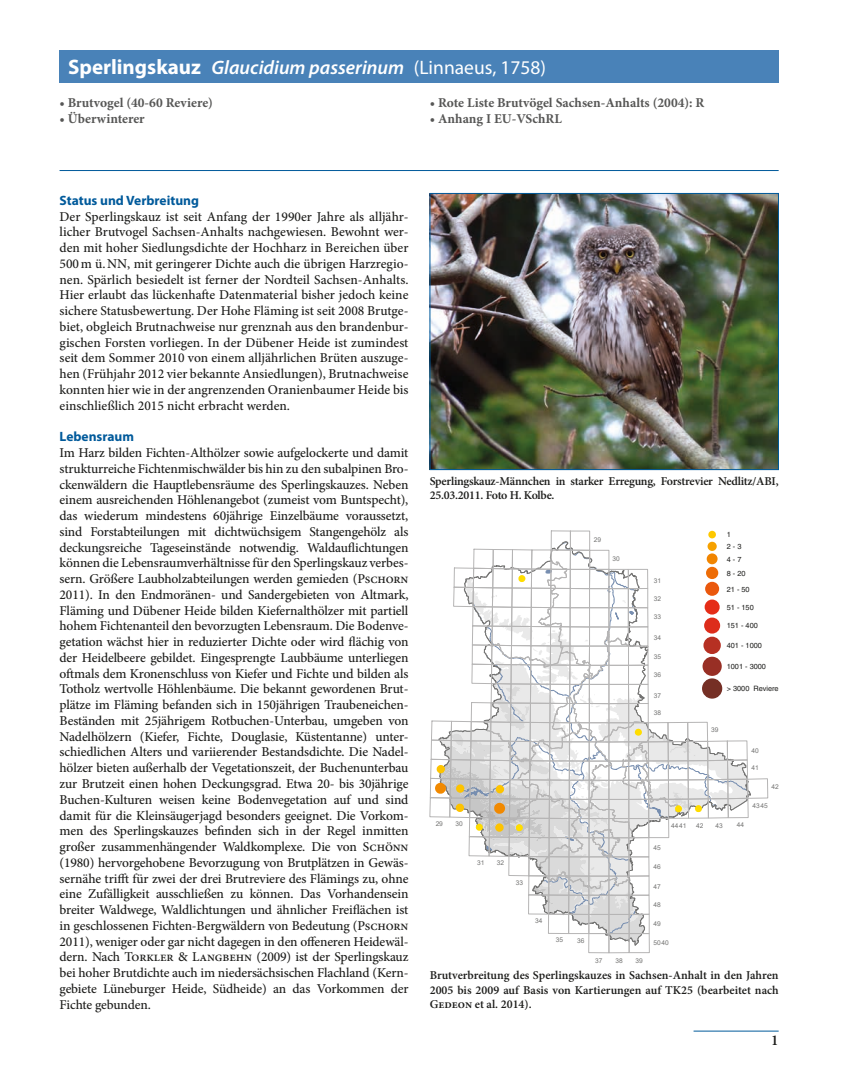
<style>
.page{position:relative;width:851px;height:1072px;background:#fff}
.page>*{position:absolute;margin:0;border:0;box-sizing:border-box;transform-origin:0 0}
.t1{font:italic 600 19.5px "Myriad Pro";color:#fff}
.t2{font:600 15px "Minion Pro";color:#1d1d1b}
.t3{font:500 13.5px/15.8px "Minion Pro";letter-spacing:-.01em;color:#1d1d1b;text-align:justify}
.t4{font:700 13.5px "Minion Pro";color:#575756}
.t5{font:700 13.5px "Myriad Pro";color:#005a9b}
.t6{font:600 12px/14.4px "Minion Pro";letter-spacing:-.015em;color:#1d1d1b}
.t7{font:7.35px/11.7px "Helvetica";color:#1d1d1b}
.t8{font:6.6px "Arial";color:#727271}
.s1{font-weight:700;font-style:normal;font-size:21px}
.s2{font-weight:400;font-style:normal}
</style>
<div class="page">
<hr style="left:693px;top:1030px;width:85px;height:1px;background:#005a9b">
<hr style="left:60px;top:170px;width:718px;height:1px;background:#005a9b">
<div style="left:60px;top:50px;width:718px;height:33px;background:#4982b8"></div>
<img style="left:431px;top:195px;width:345px;height:273px">
<div style="left:429px;top:193px;width:349px;height:277px;border:1px solid #005a9b"></div>
<div style="left:551px;top:531px;width:19px;height:19px;border:1px solid #b6b5b5"></div>
<div style="left:608px;top:933px;width:21px;height:19px;border:1px solid #b6b5b5"></div>
<div style="left:588px;top:933px;width:21px;height:19px;border:1px solid #b6b5b5"></div>
<div style="left:570px;top:531px;width:19px;height:19px;border:1px solid #b6b5b5"></div>
<svg style="left:429px;top:541px;width:338px;height:405px"></svg>
<div style="left:708px;top:531px;width:7px;height:7px;background:#fec800;border-radius:50%"></div>
<div style="left:707px;top:542px;width:9px;height:9px;background:#f6a100;border-radius:50%"></div>
<div style="left:706px;top:553px;width:11px;height:11px;background:#f18500;border-radius:50%"></div>
<div style="left:706px;top:567px;width:12px;height:12px;background:#ed6c06;border-radius:50%"></div>
<div style="left:705px;top:582px;width:14px;height:14px;background:#ea580d;border-radius:50%"></div>
<div style="left:704px;top:599px;width:15px;height:15px;background:#e52d18;border-radius:50%"></div>
<div style="left:704px;top:617px;width:16px;height:16px;background:#dd2d1b;border-radius:50%"></div>
<div style="left:703px;top:636px;width:17px;height:18px;background:#b63023;border-radius:50%"></div>
<div style="left:702px;top:656px;width:19px;height:20px;background:#982f25;border-radius:50%"></div>
<div style="left:702px;top:678px;width:20px;height:20px;background:#752f25;border-radius:50%"></div>
<h1 class="t1" style="left:68px;top:55px;width:479px"><span class="s1">Sperlingskauz</span> Glaucidium passerinum <span class="s2">(Linnaeus, 1758)</span></h1>
<p class="t4" style="left:60px;top:93px;width:155px">• Brutvogel (40-60 Reviere)</p>
<p class="t4" style="left:60px;top:109px;width:87px">• Überwinterer</p>
<p class="t4" style="left:429px;top:93px;width:276px">• Rote Liste Brutvögel Sachsen-Anhalts (2004): R</p>
<p class="t4" style="left:429px;top:109px;width:134px">• Anhang I EU-VSchRL</p>
<p class="t5" style="left:60px;top:191px;width:141px">Status und Verbreitung</p>
<p class="t3" style="left:60px;top:208px;width:350px">Der Sperlingskauz ist seit Anfang der 1990er Jahre als alljähr&shy;licher Brutvogel Sachsen-Anhalts nachgewiesen. Bewohnt wer&shy;den mit hoher Siedlungsdichte der Hochharz in Bereichen über 500m ü.NN, mit geringerer Dichte auch die übrigen Harzregio&shy;nen. Spärlich besiedelt ist ferner der Nordteil Sachsen-Anhalts.<br>Hier erlaubt das lückenhafte Datenmaterial bisher jedoch keine sichere Statusbewertung. Der Hohe Fläming ist seit 2008 Brutge&shy;biet, obgleich Brutnachweise nur grenznah aus den brandenbur&shy;gischen Forsten vorliegen. In der Dübener Heide ist zumindest seit dem Sommer 2010 von einem alljährlichen Brüten auszuge&shy;hen (Frühjahr 2012 vier bekannte Ansiedlungen), Brutnachweise konnten hier wie in der angrenzenden Oranienbaumer Heide bis einschließlich 2015 nicht erbracht werden.</p>
<p class="t5" style="left:60px;top:428px;width:76px">Lebensraum</p>
<p class="t3" style="left:60px;top:445px;width:350px">Im Harz bilden Fichten-Althölzer sowie aufgelockerte und damit strukturreiche Fichtenmischwälder bis hin zu den subalpinen Bro&shy;ckenwäldern die Hauptlebensräume des Sperlingskauzes. Neben einem ausreichenden Höhlenangebot (zumeist vom Buntspecht), das wiederum mindestens 60jährige Einzelbäume voraussetzt, sind Forstabteilungen mit dichtwüchsigem Stangengehölz als deckungsreiche Tageseinstände notwendig. Waldauflichtungen können die Lebensraumverhältnisse für den Sperlingskauz verbes&shy;sern. Größere Laubholzabteilungen werden gemieden (Pschorn 2011). In den Endmoränen- und Sandergebieten von Altmark, Fläming und Dübener Heide bilden Kiefernalthölzer mit partiell hohem Fichtenanteil den bevorzugten Lebensraum. Die Bodenve&shy;getation wächst hier in reduzierter Dichte oder wird flächig von der Heidelbeere gebildet. Eingesprengte Laubbäume unterliegen oftmals dem Kronenschluss von Kiefer und Fichte und bilden als Totholz wertvolle Höhlenbäume. Die bekannt gewordenen Brut&shy;plätze im Fläming befanden sich in 150jährigen Traubeneichen-Beständen mit 25jährigem Rotbuchen-Unterbau, umgeben von Nadelhölzern (Kiefer, Fichte, Douglasie, Küstentanne) unter&shy;schiedlichen Alters und variierender Bestandsdichte. Die Nadel&shy;hölzer bieten außerhalb der Vegetationszeit, der Buchenunterbau zur Brutzeit einen hohen Deckungsgrad. Etwa 20- bis 30jährige Buchen-Kulturen weisen keine Bodenvegetation auf und sind damit für die Kleinsäugerjagd besonders geeignet. Die Vorkom&shy;men des Sperlingskauzes befinden sich in der Regel inmitten großer zusammenhängender Waldkomplexe. Die von Schönn (1980) hervorgehobene Bevorzugung von Brutplätzen in Gewäs&shy;sernähe trifft für zwei der drei Brutreviere des Flämings zu, ohne eine Zufälligkeit ausschließen zu können. Das Vorhandensein breiter Waldwege, Waldlichtungen und ähnlicher Freiflächen ist in geschlossenen Fichten-Bergwäldern von Bedeutung (Pschorn 2011), weniger oder gar nicht dagegen in den offeneren Heidewäl&shy;dern. Nach Torkler &amp; Langbehn (2009) ist der Sperlingskauz bei hoher Brutdichte auch im niedersächsischen Flachland (Kern&shy;gebiete Lüneburger Heide, Südheide) an das Vorkommen der Fichte gebunden.</p>
<p class="t6" style="left:429px;top:473px;width:350px">Sperlingskauz-Männchen in starker Erregung, Forstrevier Nedlitz/ABI,<br>25.03.2011. Foto H. Kolbe.</p>
<p class="t8" style="left:593px;top:534px;width:9px">29</p>
<p class="t8" style="left:612px;top:554px;width:9px">30</p>
<p class="t8" style="left:653px;top:575px;width:9px">31</p>
<p class="t8" style="left:653px;top:594px;width:9px">32</p>
<p class="t8" style="left:653px;top:612px;width:9px">33</p>
<p class="t8" style="left:653px;top:632px;width:9px">34</p>
<p class="t8" style="left:653px;top:651px;width:9px">35</p>
<p class="t8" style="left:653px;top:670px;width:9px">36</p>
<p class="t8" style="left:653px;top:690px;width:9px">37</p>
<p class="t8" style="left:653px;top:708px;width:9px">38</p>
<p class="t7" style="left:726px;top:529px;width:16px">1<br>2 - 3</p>
<p class="t7" style="left:726px;top:552px;width:20px;line-height:14.1px">4 - 7<br>8 - 20</p>
<p class="t7" style="left:726px;top:583px;width:24px">21 - 50</p>
<p class="t7" style="left:726px;top:601px;width:28px">51 - 150</p>
<p class="t7" style="left:726px;top:620px;width:33px">151 - 400</p>
<p class="t7" style="left:726px;top:639px;width:37px">401 - 1000</p>
<p class="t7" style="left:726px;top:660px;width:41px">1001 - 3000</p>
<p class="t7" style="left:726px;top:683px;width:53px">&gt; 3000 Reviere</p>
<p class="t8" style="left:711px;top:725px;width:9px">39</p>
<p class="t8" style="left:751px;top:746px;width:9px">40</p>
<p class="t8" style="left:751px;top:763px;width:9px">41</p>
<p class="t8" style="left:771px;top:782px;width:9px">42</p>
<p class="t8" style="left:752px;top:801px;width:17px">4345</p>
<p class="t8" style="left:435px;top:818px;width:9px">29</p>
<p class="t8" style="left:455px;top:819px;width:9px">30</p>
<p class="t8" style="left:736px;top:820px;width:9px">44</p>
<p class="t8" style="left:477px;top:858px;width:9px">31</p>
<p class="t8" style="left:696px;top:820px;width:9px">42</p>
<p class="t8" style="left:715px;top:820px;width:9px">43</p>
<p class="t8" style="left:671px;top:821px;width:17px">4441</p>
<p class="t8" style="left:653px;top:842px;width:9px">45</p>
<p class="t8" style="left:497px;top:858px;width:9px">32</p>
<p class="t8" style="left:653px;top:862px;width:9px">46</p>
<p class="t8" style="left:516px;top:878px;width:9px">33</p>
<p class="t8" style="left:535px;top:916px;width:9px">34</p>
<p class="t8" style="left:555px;top:935px;width:9px">35</p>
<p class="t8" style="left:577px;top:936px;width:9px">36</p>
<p class="t8" style="left:595px;top:955px;width:9px">37</p>
<p class="t8" style="left:615px;top:955px;width:9px">38</p>
<p class="t8" style="left:635px;top:955px;width:9px">39</p>
<p class="t8" style="left:653px;top:881px;width:9px">47</p>
<p class="t8" style="left:653px;top:899px;width:9px">48</p>
<p class="t8" style="left:653px;top:919px;width:9px">49</p>
<p class="t8" style="left:653px;top:938px;width:17px">5040</p>
<p class="t6" style="left:429px;top:968px;width:350px;text-align:justify">Brutverbreitung des Sperlingskauzes in Sachsen-Anhalt in den Jahren 2005 bis 2009 auf Basis von Kartierungen auf TK25 (bearbeitet nach Gedeon et al. 2014).</p>
<p class="t2" style="left:771px;top:1029px;width:9px">1</p>
</div>
